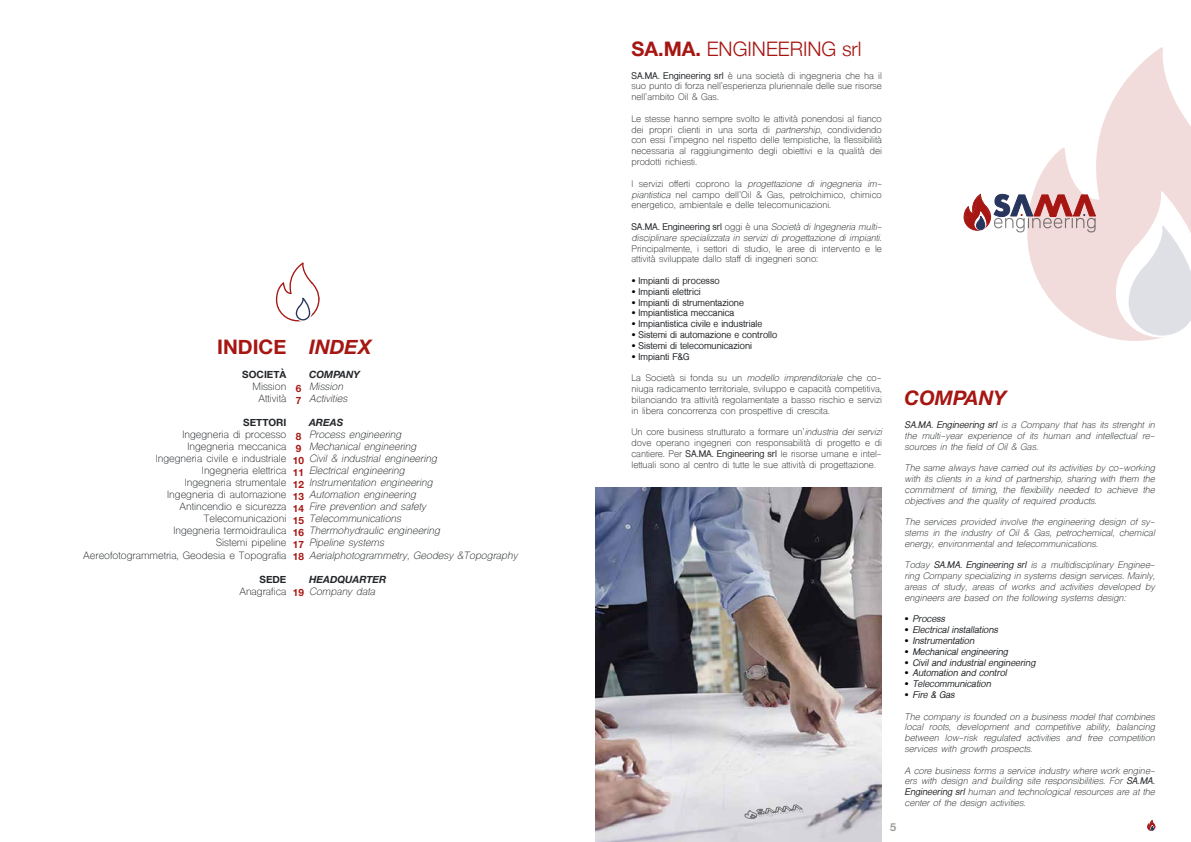
<style>
.page{position:relative;width:1191px;height:842px;background:#fff}
.page>*{position:absolute;margin:0;border:0;box-sizing:border-box;transform-origin:0 0}
.t1{font:300 20px "Helvetica Neue";color:#a61612}
.t2{font:italic 700 20px "Helvetica Neue";color:#a61612}
.t3{font:700 20px "Helvetica Neue";color:#a61612}
.t4{font:700 11px "Helvetica Neue";color:#9d9d9c}
.t5{font:italic 10px/12px "Shree Dev 0714";color:#24272a}
.t6{font:10px/12px "Shree Dev 0714";color:#24272a;text-align:center}
.t7{font:700 10px/12px "Helvetica Neue";color:#a61612}
.t8{font:italic 700 10px "Helvetica Neue";color:#24272a}
.t9{font:700 10px "Helvetica Neue";color:#24272a}
.t10{font:9px/10.8px "Shree Dev 0714";color:#24272a;text-align:justify}
.t11{font:italic 9px/10.8px "Shree Dev 0714";color:#24272a;text-align:justify}
.t12{font:700 9px "Shree Dev 0714";color:#24272a}
.t13{font:italic 700 9px "Shree Dev 0714";color:#24272a}
.s1{font-weight:700}
.s2{font-style:italic}
.s3{font-family:"Helvetica Neue";font-size:7px;color:#000}
.s4{font-family:"Helvetica Neue";font-weight:500;font-style:normal;font-size:7px;color:#000}
</style>
<div class="page">
<svg style="left:1147px;top:820px;width:8px;height:10px"></svg>
<img style="left:595px;top:487px;width:287px;height:355px">
<svg style="left:963px;top:47px;width:228px;height:294px"></svg>
<svg style="left:275px;top:262px;width:45px;height:60px"></svg>
<svg style="left:651px;top:517px;width:9px;height:13px"></svg>
<svg style="left:811px;top:530px;width:10px;height:13px"></svg>
<svg style="left:743px;top:804px;width:61px;height:15px"></svg>
<h1 class="t3" style="left:217px;top:332px;width:71px">INDICE</h1>
<p class="t9" style="left:242px;top:367px;width:46px">SOCIETÀ</p>
<p class="t6" style="left:252px;top:382px;width:35px">Mission<br>Attività</p>
<p class="t9" style="left:243px;top:415px;width:45px">SETTORI</p>
<p class="t6" style="left:83px;top:430px;width:205px;text-align:right">Ingegneria di processo<br>Ingegneria meccanica<br>Ingegneria civile e industriale<br>Ingegneria elettrica<br>Ingegneria strumentale<br>Ingegneria di automazione<br>Antincendio e sicurezza<br>Telecomunicazioni<br>Ingegneria termoidraulica<br>Sistemi pipeline<br>Aereofotogrammetria, Geodesia e Topografia</p>
<p class="t9" style="left:259px;top:571px;width:28px">SEDE</p>
<p class="t6" style="left:239px;top:586px;width:49px">Anagrafica</p>
<h1 class="t2" style="left:309px;top:332px;width:64px">INDEX</h1>
<p class="t8" style="left:309px;top:367px;width:52px">COMPANY</p>
<p class="t5" style="left:309px;top:382px;width:40px">Mission<br>Activities</p>
<p class="t8" style="left:309px;top:415px;width:36px">AREAS</p>
<p class="t5" style="left:309px;top:430px;width:210px">Process engineering<br>Mechanical engineering<br>Civil &amp; industrial engineering<br>Electrical engineering<br>Instrumentation engineering<br>Automation engineering<br>Fire prevention and safety<br>Telecommunications<br>Thermohydraulic engineering<br>Pipeline systems<br>Aerialphotogrammetry, Geodesy &amp;Topography</p>
<p class="t8" style="left:309px;top:571px;width:79px">HEADQUARTER</p>
<p class="t5" style="left:309px;top:586px;width:67px">Company data</p>
<p class="t7" style="left:296px;top:382px;width:7px">6<br>7</p>
<p class="t7" style="left:293px;top:430px;width:13px">8<br>9<br>10<br>11<br>12<br>13<br>14<br>15<br>16<br>17<br>18</p>
<p class="t7" style="left:293px;top:586px;width:13px">19</p>
<h1 class="t1" style="left:631px;top:33px;width:232px"><span class="s1">SA.MA.</span> ENGINEERING srl</h1>
<p class="t10" style="left:631px;top:71px;width:252px"><span class="s1">SA.MA. Engineering srl</span> è una società di ingegneria che ha il suo punto di forza nell’esperienza pluriennale delle sue risorse nell’ambito Oil &amp; Gas.</p>
<p class="t10" style="left:631px;top:114px;width:252px">Le stesse hanno sempre svolto le attività ponendosi al fianco dei propri clienti in una sorta di <span class="s2">partnership</span>, condividendo con essi l’impegno nel rispetto delle tempistiche, la flessibilità necessaria al raggiungimento degli obiettivi e la qualità dei prodotti richiesti.</p>
<p class="t10" style="left:631px;top:179px;width:252px">I servizi offerti coprono la <span class="s2">progettazione di ingegneria im&shy;piantistica</span> nel campo dell’Oil &amp; Gas, petrolchimico, chimico energetico, ambientale e delle telecomunicazioni.</p>
<p class="t10" style="left:631px;top:222px;width:252px"><span class="s1">SA.MA. Engineering srl</span> oggi è una <span class="s2">Società di Ingegneria multi&shy;disciplinare specializzata in servizi di progettazione di impianti</span>.<br>Principalmente, i settori di studio, le aree di intervento e le attività sviluppate dallo staff di ingegneri sono:</p>
<p class="t12" style="left:631px;top:276px;width:90px"><span class="s3">●</span> Impianti di processo</p>
<p class="t12" style="left:631px;top:286px;width:71px"><span class="s3">●</span> Impianti elettrici</p>
<p class="t12" style="left:631px;top:297px;width:114px"><span class="s3">●</span> Impianti di strumentazione</p>
<p class="t12" style="left:631px;top:308px;width:104px"><span class="s3">●</span> Impiantistica meccanica</p>
<p class="t12" style="left:631px;top:319px;width:132px"><span class="s3">●</span> Impiantistica civile e industriale</p>
<p class="t12" style="left:631px;top:330px;width:147px"><span class="s3">●</span> Sistemi di automazione e controllo</p>
<p class="t12" style="left:631px;top:340px;width:122px"><span class="s3">●</span> Sistemi di telecomunicazioni</p>
<p class="t12" style="left:631px;top:351px;width:60px"><span class="s3">●</span> Impianti F&amp;G</p>
<p class="t10" style="left:631px;top:374px;width:252px">La Società si fonda su un <span class="s2">modello imprenditoriale</span> che co&shy;niuga radicamento territoriale, sviluppo e capacità competitiva, bilanciando tra attività regolamentate a basso rischio e servizi in libera concorrenza con prospettive di crescita.</p>
<p class="t10" style="left:631px;top:428px;width:252px">Un core business strutturato a formare un’<span class="s2">industria dei servizi </span>dove operano ingegneri con responsabilità di progetto e di cantiere. Per <span class="s1">SA.MA. Engineering srl</span> le risorse umane e intel&shy;lettuali sono al centro di tutte le sue attività di progettazione.</p>
<p class="t4" style="left:890px;top:818px;width:8px">5</p>
<h1 class="t2" style="left:904px;top:382px;width:103px">COMPANY</h1>
<p class="t11" style="left:904px;top:420px;width:252px"><span class="s1">SA.MA. Engineering srl</span> is a Company that has its strenght in the multi-year experience of its human and intellectual re&shy;sources in the field of Oil &amp; Gas.</p>
<p class="t11" style="left:904px;top:464px;width:252px">The same always have carried out its activities by co-working with its clients in a kind of partnership, sharing with them the commitment of timing, the flexibility needed to achieve the objectives and the quality of required products.</p>
<p class="t11" style="left:904px;top:518px;width:252px">The services provided involve the engineering design of sy&shy;stems in the industry of Oil &amp; Gas, petrochemical, chemical energy, environmental and telecommunications.</p>
<p class="t11" style="left:904px;top:561px;width:252px">Today <span class="s1">SA.MA. Engineering srl</span> is a multidisciplinary Enginee&shy;ring Company specializing in systems design services. Mainly, areas of study, areas of works and activities developed by engineers are based on the following systems design:</p>
<p class="t13" style="left:904px;top:614px;width:42px"><span class="s4">●</span> Process</p>
<p class="t13" style="left:904px;top:625px;width:95px"><span class="s4">●</span> Electrical installations</p>
<p class="t13" style="left:904px;top:636px;width:71px"><span class="s4">●</span> Instrumentation</p>
<p class="t13" style="left:904px;top:646px;width:105px"><span class="s4">●</span> Mechanical engineering</p>
<p class="t13" style="left:904px;top:657px;width:132px"><span class="s4">●</span> Civil and industrial engineering</p>
<p class="t13" style="left:904px;top:668px;width:104px"><span class="s4">●</span> Automation and control</p>
<p class="t13" style="left:904px;top:679px;width:88px"><span class="s4">●</span> Telecommunication</p>
<p class="t13" style="left:904px;top:690px;width:51px"><span class="s4">●</span> Fire &amp; Gas</p>
<p class="t11" style="left:904px;top:712px;width:252px">The company is founded on a business model that combines local roots, development and competitive ability, balancing between low-risk regulated activities and free competition services with growth prospects.</p>
<p class="t11" style="left:904px;top:766px;width:252px">A core business forms a service industry where work engine&shy;ers with design and building site responsibilities. For <span class="s1">SA.MA.<br>Engineering srl</span> human and technological resources are at the center of the design activities.</p>
</div>
